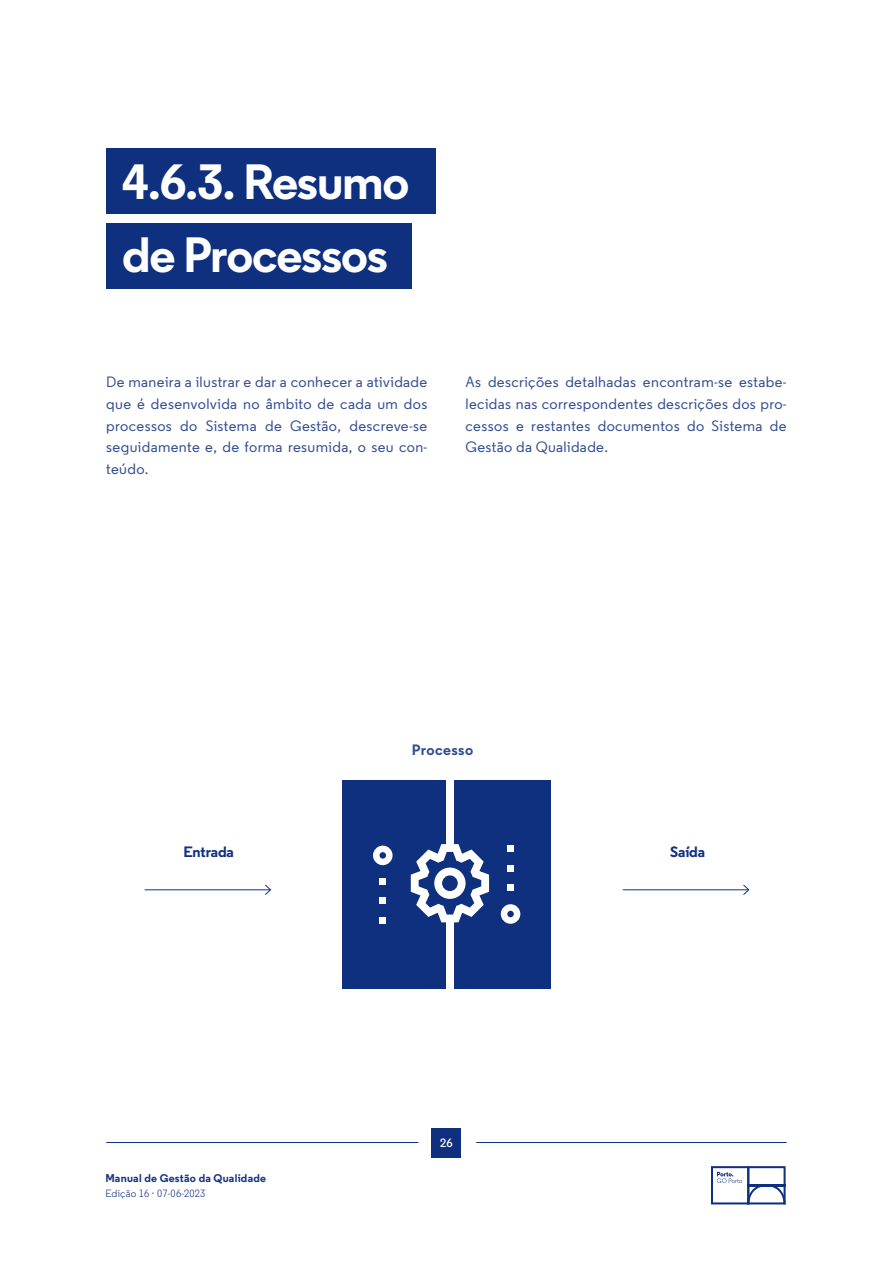
<style>
.page{position:relative;width:893px;height:1263px;background:#fff}
.page>*{position:absolute;margin:0;border:0;box-sizing:border-box;transform-origin:0 0}
.t1{font:700 49.5px "Regular";letter-spacing:-.025em;color:#fff}
.t2{font:500 15px/21.8px "Regular";letter-spacing:.025em;color:#334e92;text-align:justify}
.t3{font:700 15px "Regular";letter-spacing:-.01em;color:#0f2f7f}
.t4{font:700 15px "Regular";letter-spacing:.025em;color:#334e92}
.t5{font:600 12px "Regular";color:#fff}
.t6{font:700 11.25px "Regular";letter-spacing:.02em;color:#163583}
.t7{font:10.5px "Regular";letter-spacing:.02em;color:#163583}
</style>
<div class="page">
<div style="left:432px;top:1127px;width:29px;height:30px;background:#0f2f7f"></div>
<hr style="left:476px;top:1142px;width:311px;height:1px;background:#0f2f7f">
<hr style="left:106px;top:1142px;width:312px;height:1px;background:#0f2f7f">
<svg style="left:711px;top:1166px;width:75px;height:38px"></svg>
<div style="left:106px;top:149px;width:330px;height:65px;background:#0f2f7f"></div>
<div style="left:106px;top:224px;width:305px;height:65px;background:#0f2f7f"></div>
<hr style="left:145px;top:889px;width:126px;height:1px;background:#0f2f7f">
<svg style="left:264px;top:884px;width:8px;height:11px"></svg>
<hr style="left:623px;top:889px;width:126px;height:1px;background:#0f2f7f">
<svg style="left:742px;top:884px;width:8px;height:11px"></svg>
<div style="left:342px;top:780px;width:209px;height:209px;background:#0f2f7f"></div>
<svg style="left:373px;top:846px;width:20px;height:19px"></svg>
<div style="left:379px;top:878px;width:7px;height:7px;background:#fff"></div>
<div style="left:379px;top:898px;width:7px;height:6px;background:#fff"></div>
<div style="left:379px;top:917px;width:7px;height:7px;background:#fff"></div>
<svg style="left:501px;top:904px;width:19px;height:20px"></svg>
<div style="left:507px;top:846px;width:7px;height:6px;background:#fff"></div>
<div style="left:507px;top:865px;width:7px;height:7px;background:#fff"></div>
<div style="left:507px;top:885px;width:7px;height:6px;background:#fff"></div>
<svg style="left:411px;top:844px;width:78px;height:78px"></svg>
<div style="left:446px;top:922px;width:8px;height:67px;background:#fff"></div>
<div style="left:446px;top:780px;width:8px;height:67px;background:#fff"></div>
<p class="t1" style="left:122px;top:149px;width:289px">4.6.3. Resumo</p>
<p class="t1" style="left:122px;top:222px;width:267px">de Processos</p>
<p class="t2" style="left:106px;top:371px;width:323px">De maneira a ilustrar e dar a conhecer a atividade que é desenvolvida no âmbito de cada um dos processos do Sistema de Gestão, descreve-se seguidamente e, de forma resumida, o seu con&shy;teúdo.</p>
<p class="t2" style="left:466px;top:371px;width:323px">As descrições detalhadas encontram-se estabe&shy;lecidas nas correspondentes descrições dos pro&shy;cessos e restantes documentos do Sistema de Gestão da Qualidade.</p>
<p class="t4" style="left:412px;top:740px;width:63px">Processo</p>
<p class="t3" style="left:183px;top:841px;width:52px">Entrada</p>
<p class="t3" style="left:670px;top:841px;width:36px">Saída</p>
<p class="t6" style="left:105px;top:1171px;width:162px">Manual de Gestão da Qualidade</p>
<p class="t7" style="left:105px;top:1186px;width:102px">Edição 16 · 07-06-2023</p>
<p class="t5" style="left:440px;top:1135px;width:14px">26</p>
</div>
